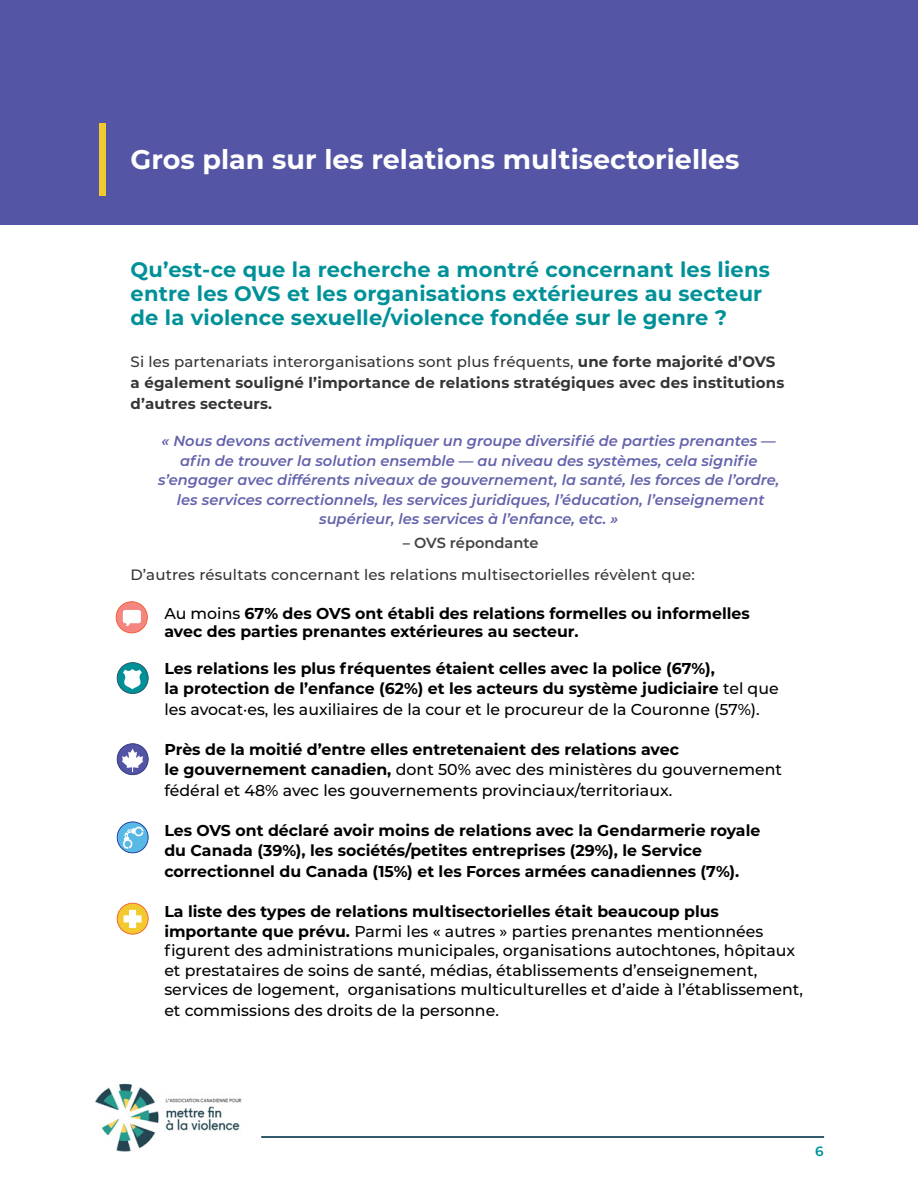
<style>
.page{position:relative;width:918px;height:1188px;background:#fff}
.page>*{position:absolute;margin:0;border:0;box-sizing:border-box;transform-origin:0 0}
.t1{font:700 27px "Montserrat";color:#fff}
.t2{font:700 21px/24px "Montserrat";letter-spacing:.01em;color:#009198}
.t3{font:700 15.75px/19.5px "Montserrat";color:#000}
.t4{font:500 15.75px/19.5px "Montserrat";color:#000}
.t5{font:700 15px/21px "Montserrat";letter-spacing:.01em;color:#363535}
.t6{font:500 15px "Montserrat";letter-spacing:.01em;color:#363535}
.t7{font:italic 600 14.7px/19.5px "Montserrat";color:#6362ac;text-align:center}
.t8{font:600 14.7px "Montserrat";color:#444241}
.t9{font:600 13.5px "Montserrat";color:#009198}
.s1{font-weight:500}
.s2{font-weight:900;color:#009198}
.s3{font-weight:700}
</style>
<div class="page">
<img style="left:95px;top:1083px;width:147px;height:69px">
<div style="left:0;top:0;width:918px;height:225px;background:#5455a5"></div>
<div style="left:99px;top:123px;width:6px;height:73px;background:#f3c930"></div>
<hr style="left:262px;top:1136px;width:562px;height:2px;background:#245063">
<svg style="left:117px;top:662px;width:32px;height:32px"></svg>
<svg style="left:117px;top:743px;width:32px;height:32px"></svg>
<svg style="left:117px;top:821px;width:32px;height:32px"></svg>
<svg style="left:117px;top:903px;width:32px;height:32px"></svg>
<svg style="left:116px;top:601px;width:32px;height:32px"></svg>
<h1 class="t1" style="left:131px;top:140px;width:611px">Gros plan sur les relations multisectorielles</h1>
<h2 class="t2" style="left:131px;top:256px;width:641px">Qu’est-ce que la recherche a montré concernant les liens entre les OVS et les organisations extérieures au secteur de la violence sexuelle/violence fondée sur le genre ?</h2>
<p class="t5" style="left:131px;top:350px;width:655px"><span class="s1">Si les partenariats interorganisations sont plus fréquents,</span> une forte majorité d’OVS a également souligné l’importance de relations stratégiques avec des institutions d’autres secteurs.</p>
<p class="t7" style="left:158px;top:431px;width:623px">« Nous devons activement impliquer un groupe diversifié de parties prenantes — afin de trouver la solution ensemble — au niveau des systèmes, cela signifie s’engager avec différents niveaux de gouvernement, la santé, les forces de l’ordre, les services correctionnels, les services juridiques, l’éducation, l’enseignement supérieur, les services à l’enfance, etc. »</p>
<p class="t8" style="left:403px;top:532px;width:137px">– OVS répondante</p>
<p class="t6" style="left:131px;top:564px;width:566px">D’autres résultats concernant les relations multisectorielles révèlent que:</p>
<p class="t3" style="left:164px;top:603px;width:587px;line-height:18px;text-indent:-27px"><span class="s2">•</span> <span class="s1">Au moins</span> 67% des OVS ont établi des relations formelles ou informelles avec des parties prenantes extérieures au secteur.</p>
<p class="t3" style="left:164px;top:658px;width:616px;text-indent:-27px"><span class="s2">•</span> Les relations les plus fréquentes étaient celles avec la police (67%),<br>la protection de l’enfance (62%) et les acteurs du système judiciaire <span class="s1">tel que</span></p>
<p class="t4" style="left:164px;top:699px;width:597px">les avocat·es, les auxiliaires de la cour et le procureur de la Couronne (57%).</p>
<p class="t3" style="left:164px;top:739px;width:619px;text-indent:-27px"><span class="s2">•</span> Près de la moitié d’entre elles entretenaient des relations avec<br>le gouvernement canadien, <span class="s1">dont 50% avec des ministères du gouvernement</span></p>
<p class="t4" style="left:164px;top:780px;width:509px">fédéral et 48% avec les gouvernements provinciaux/territoriaux.</p>
<p class="t3" style="left:164px;top:820px;width:598px;text-indent:-27px"><span class="s2">•</span> Les OVS ont déclaré avoir moins de relations avec la Gendarmerie royale du Canada (39%), les sociétés/petites entreprises (29%), le Service</p>
<p class="t3" style="left:164px;top:860px;width:576px">correctionnel du Canada (15%) et les Forces armées canadiennes (7%).</p>
<p class="t4" style="left:164px;top:901px;width:640px;text-indent:-27px"><span class="s2">•</span> <span class="s3">La liste des types de relations multisectorielles était beaucoup plus importante que prévu.</span> Parmi les « autres » parties prenantes mentionnées figurent des administrations municipales, organisations autochtones, hôpitaux et prestataires de soins de santé, médias, établissements d’enseignement, services de logement, organisations multiculturelles et d’aide à l’établissement,</p>
<p class="t4" style="left:164px;top:1000px;width:336px">et commissions des droits de la personne.</p>
<p class="t9" style="left:815px;top:1142px;width:10px">6</p>
</div>
